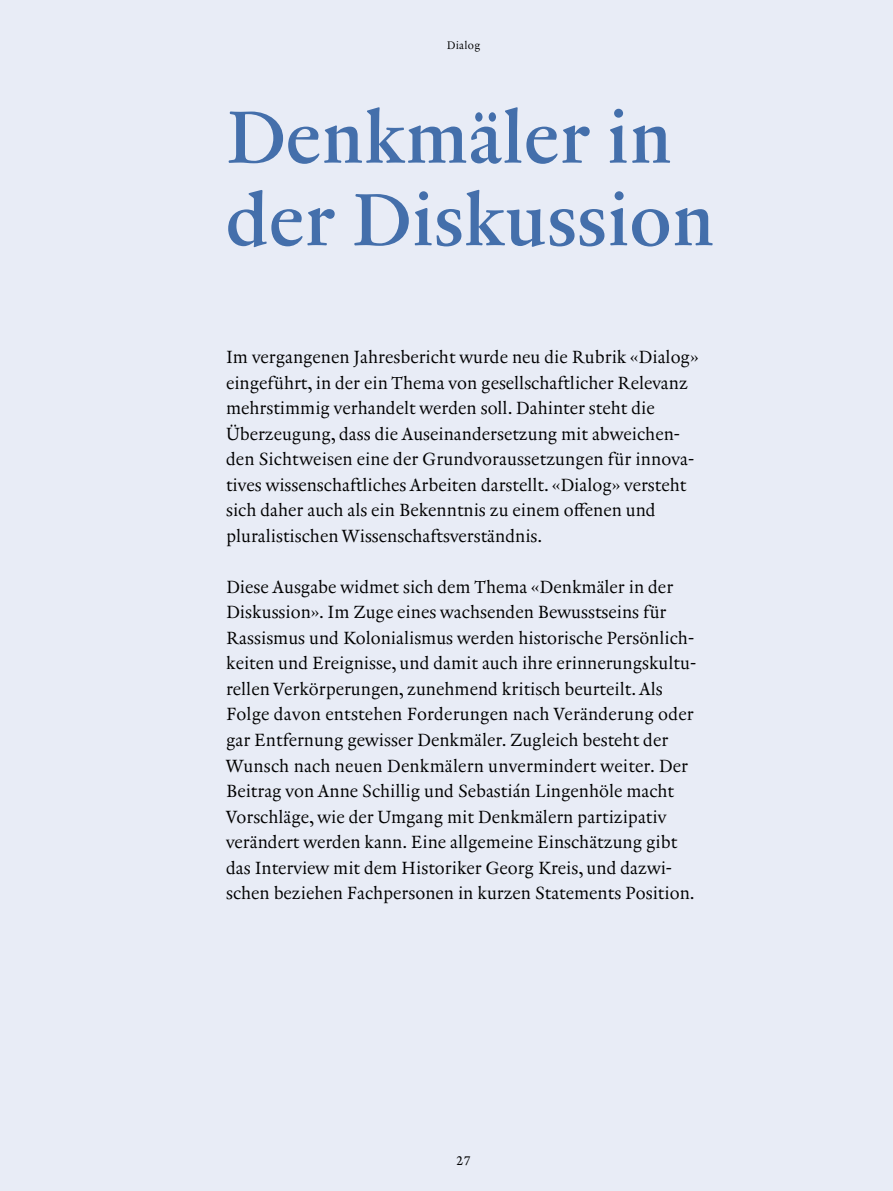
<style>
.page{position:relative;width:893px;height:1191px;background:#e8ecf6}
.page>*{position:absolute;margin:0;border:0;box-sizing:border-box;transform-origin:0 0}
.t1{font:75px/82.5px "Renard No 1";letter-spacing:.01em;color:#446fab}
.t2{font:18px/25.5px "Renard No 3";color:#000}
.t3{font:12.75px "Renard No 3";color:#000}
.t4{font:11.25px "Renard No 3";letter-spacing:.025em;color:#000}
</style>
<div class="page">
<hr style="left:0;top:0;width:1px;height:1191px;background:#829fcd">
<p class="t4" style="left:447px;top:38px;width:35px">Dialog</p>
<h1 class="t1" style="left:226px;top:98px;width:490px">Denkmäler in der Diskussion</h1>
<p class="t2" style="left:226px;top:345px;width:474px">Im vergangenen Jahresbericht wurde neu die Rubrik «Dialog» eingeführt, in der ein Thema von gesellschaftlicher Relevanz mehrstimmig verhandelt werden soll. Dahinter steht die Überzeugung, dass die Auseinandersetzung mit abweichen&shy;den Sichtweisen eine der Grundvoraussetzungen für innova&shy;tives wissenschaftliches Arbeiten darstellt. «Dialog» versteht sich daher auch als ein Bekenntnis zu einem offenen und pluralistischen Wissenschaftsverständnis.</p>
<p class="t2" style="left:226px;top:574px;width:472px">Diese Ausgabe widmet sich dem Thema «Denkmäler in der Diskussion». Im Zuge eines wachsenden Bewusstseins für Rassismus und Kolonialismus werden historische Persönlich&shy;keiten und Ereignisse, und damit auch ihre erinnerungskultu&shy;rellen Verkörperungen, zunehmend kritisch beurteilt. Als Folge davon entstehen Forderungen nach Veränderung oder gar Entfernung gewisser Denkmäler. Zugleich besteht der Wunsch nach neuen Denkmälern unvermindert weiter. Der Beitrag von Anne Schillig und Sebastián Lingenhöle macht Vorschläge, wie der Umgang mit Denkmälern partizipativ verändert werden kann. Eine allgemeine Einschätzung gibt das Interview mit dem Historiker Georg Kreis, und dazwi&shy;schen beziehen Fachpersonen in kurzen Statements Position.</p>
<p class="t3" style="left:457px;top:1153px;width:15px">27</p>
</div>
